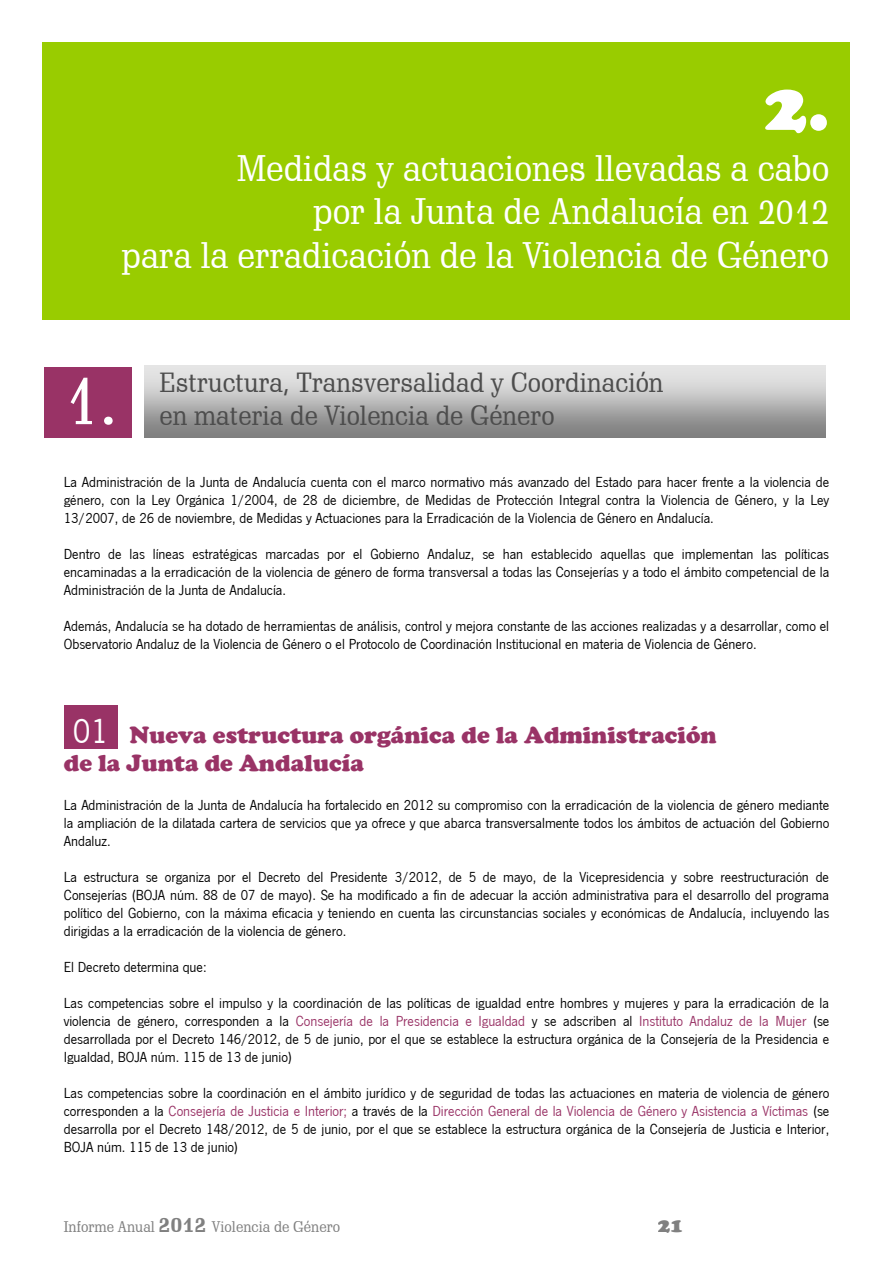
<style>
.page{position:relative;width:893px;height:1263px;background:#fff}
.page>*{position:absolute;margin:0;border:0;box-sizing:border-box;transform-origin:0 0}
.t1{font:900 72px "Cooper";color:#fff}
.t2{font:72px "Schadow BT";color:#fff}
.t3{font:36px/43.2px "Schadow BT";color:#fff;text-align:right}
.t4{font:27px/32.4px "Schadow BT";color:#4d4d4d}
.t5{font:900 24px/28px "Cooper";color:#936}
.t6{font:900 21px "Cooper";color:#808080}
.t7{font:15px/18px "News Got T";color:#000;text-align:justify}
.t8{font:15px "Schadow BT";color:#808080}
.s1{font-family:"News Got T";font-weight:400;font-size:36px;color:#fff}
.s2{color:#936}
.s3{font-weight:700;font-size:21px}
</style>
<div class="page">
<div style="left:145px;top:365px;width:681px;height:72px;background:linear-gradient(to bottom,#f4f4f4,#7e7e7e)"></div>
<div style="left:44px;top:367px;width:88px;height:70px;background:#936"></div>
<div style="left:43px;top:42px;width:807px;height:278px;background:#9c0"></div>
<div style="left:64px;top:706px;width:53px;height:43px;background:#936"></div>
<h1 class="t1" style="left:765px;top:64px;width:66px">2.</h1>
<h2 class="t3" style="left:122px;top:147px;width:709px">Medidas y actuaciones llevadas a cabo<br>por la Junta de Andalucía en 2012<br>para la erradicación de la Violencia de Género</h2>
<h1 class="t2" style="left:64px;top:355px;width:55px">1.</h1>
<h3 class="t4" style="left:160px;top:366px;width:506px">Estructura, Transversalidad y Coordinación en materia de Violencia de Género</h3>
<p class="t7" style="left:64px;top:472px;width:767px">La Administración de la Junta de Andalucía cuenta con el marco normativo más avanzado del Estado para hacer frente a la violencia de género, con la Ley Orgánica 1/2004, de 28 de diciembre, de Medidas de Protección Integral contra la Violencia de Género, y la Ley 13/2007, de 26 de noviembre, de Medidas y Actuaciones para la Erradicación de la Violencia de Género en Andalucía.</p>
<p class="t7" style="left:64px;top:544px;width:767px">Dentro de las líneas estratégicas marcadas por el Gobierno Andaluz, se han establecido aquellas que implementan las políticas encaminadas a la erradicación de la violencia de género de forma transversal a todas las Consejerías y a todo el ámbito competencial de la Administración de la Junta de Andalucía.</p>
<p class="t7" style="left:64px;top:616px;width:767px">Además, Andalucía se ha dotado de herramientas de análisis, control y mejora constante de las acciones realizadas y a desarrollar, como el<br>Observatorio Andaluz de la Violencia de Género o el Protocolo de Coordinación Institucional en materia de Violencia de Género.</p>
<h3 class="t5" style="left:64px;top:720px;width:654px;text-indent:9px"><span class="s1">01</span> Nueva estructura orgánica de la Administración de la Junta de Andalucía</h3>
<p class="t7" style="left:64px;top:795px;width:767px">La Administración de la Junta de Andalucía ha fortalecido en 2012 su compromiso con la erradicación de la violencia de género mediante la ampliación de la dilatada cartera de servicios que ya ofrece y que abarca transversalmente todos los ámbitos de actuación del Gobierno Andaluz.</p>
<p class="t7" style="left:64px;top:867px;width:767px">La estructura se organiza por el Decreto del Presidente 3/2012, de 5 de mayo, de la Vicepresidencia y sobre reestructuración de Consejerías (BOJA núm. 88 de 07 de mayo). Se ha modificado a fin de adecuar la acción administrativa para el desarrollo del programa político del Gobierno, con la máxima eficacia y teniendo en cuenta las circunstancias sociales y económicas de Andalucía, incluyendo las dirigidas a la erradicación de la violencia de género.</p>
<p class="t7" style="left:64px;top:957px;width:144px">El Decreto determina que:</p>
<p class="t7" style="left:64px;top:993px;width:767px">Las competencias sobre el impulso y la coordinación de las políticas de igualdad entre hombres y mujeres y para la erradicación de la violencia de género, corresponden a la <span class="s2">Consejería de la Presidencia e Igualdad</span> y se adscriben al <span class="s2">Instituto Andaluz de la Mujer</span> (se desarrollada por el Decreto 146/2012, de 5 de junio, por el que se establece la estructura orgánica de la Consejería de la Presidencia e Igualdad, BOJA núm. 115 de 13 de junio)</p>
<p class="t7" style="left:64px;top:1083px;width:767px">Las competencias sobre la coordinación en el ámbito jurídico y de seguridad de todas las actuaciones en materia de violencia de género corresponden a la <span class="s2">Consejería de Justicia e Interior;</span> a través de la <span class="s2">Dirección General de la Violencia de Género y Asistencia a Víctimas</span> (se desarrolla por el Decreto 148/2012, de 5 de junio, por el que se establece la estructura orgánica de la Consejería de Justicia e Interior, BOJA núm. 115 de 13 de junio)</p>
<p class="t8" style="left:64px;top:1218px;width:278px">Informe Anual <span class="s3">2012</span> Violencia de Género</p>
<h3 class="t6" style="left:658px;top:1213px;width:27px">21</h3>
</div>
